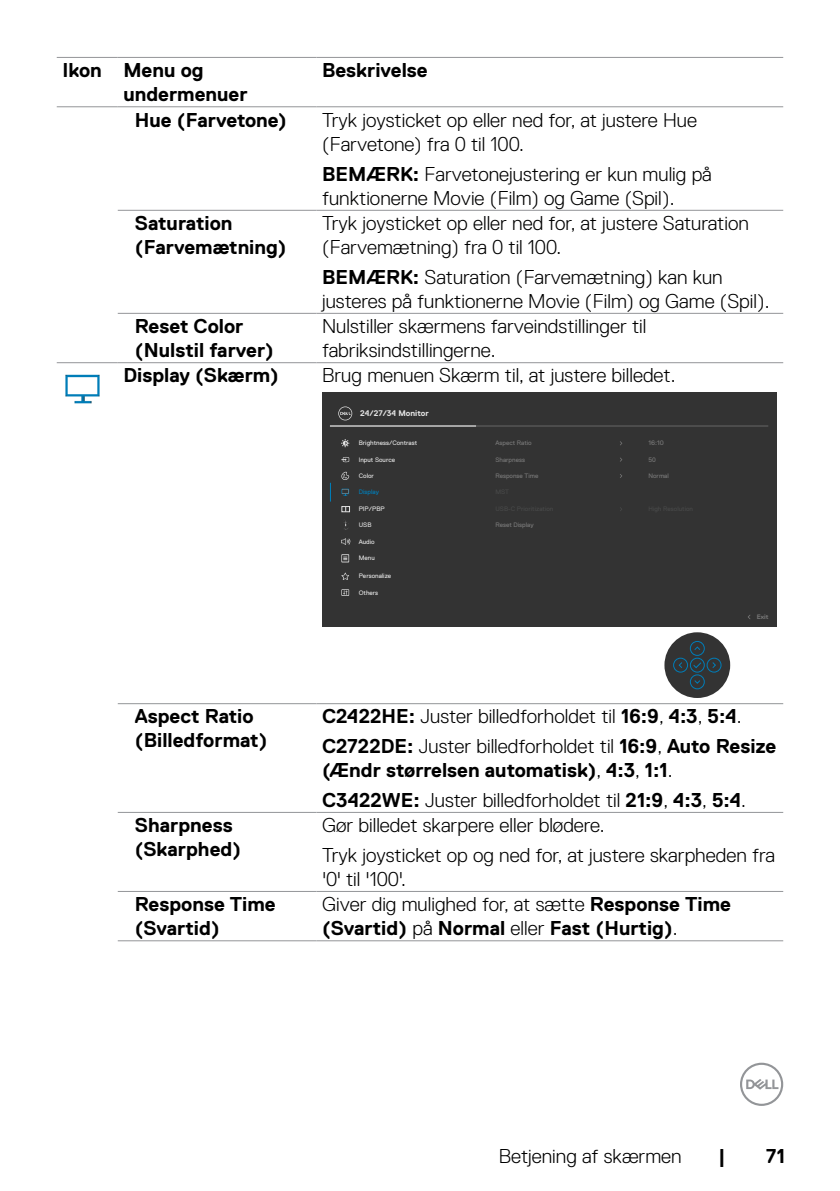
<style>
.page{position:relative;width:840px;height:1191px;background:#fff}
.page>*{position:absolute;margin:0;border:0;box-sizing:border-box;transform-origin:0 0}
.t1{font:300 20px/24px "Dell Replica";color:#000}
.t2{font:700 20px/24px "Dell Replica";color:#000}
.t3{font:700 8.2px "Dell Replica";color:#e4e4e4}
.t4{font:6.4px "Dell Replica";color:#e4e4e4}
.t5{font:6.4px "Dell Replica";color:#787878}
.t6{font:6.4px "Dell Replica";color:#e3e3e3}
.t7{font:6.4px "Dell Replica";color:#007db8}
.t8{font:6.4px "Dell Replica";color:#787878;scale:1.08 1}
.t9{font:700 6.4px "Dell Replica";color:#777}
.s1{font-weight:700}
.s2{font-weight:300}
</style>
<div class="page">
<svg style="left:740px;top:1062px;width:42px;height:44px"></svg>
<hr style="left:57px;top:57px;width:61px;height:1px;background:#939598">
<hr style="left:118px;top:57px;width:198px;height:1px;background:#939598">
<hr style="left:316px;top:57px;width:466px;height:1px;background:#939598">
<hr style="left:57px;top:106px;width:61px;height:1px;background:#939598">
<hr style="left:118px;top:106px;width:198px;height:1px;background:#939598">
<hr style="left:316px;top:106px;width:466px;height:1px;background:#939598">
<hr style="left:118px;top:210px;width:198px;height:1px;background:#939598">
<hr style="left:316px;top:210px;width:466px;height:1px;background:#939598">
<hr style="left:118px;top:313px;width:198px;height:1px;background:#939598">
<hr style="left:316px;top:313px;width:466px;height:1px;background:#939598">
<hr style="left:57px;top:362px;width:61px;height:1px;background:#939598">
<hr style="left:118px;top:362px;width:198px;height:1px;background:#939598">
<hr style="left:316px;top:362px;width:466px;height:1px;background:#939598">
<hr style="left:118px;top:703px;width:198px;height:1px;background:#939598">
<hr style="left:316px;top:703px;width:466px;height:1px;background:#939598">
<hr style="left:118px;top:812px;width:198px;height:1px;background:#939598">
<hr style="left:316px;top:812px;width:466px;height:1px;background:#939598">
<hr style="left:118px;top:891px;width:198px;height:1px;background:#939598">
<hr style="left:316px;top:891px;width:466px;height:1px;background:#939598">
<hr style="left:118px;top:940px;width:198px;height:1px;background:#939598">
<hr style="left:316px;top:940px;width:466px;height:1px;background:#939598">
<img style="left:65px;top:374px;width:35px;height:30px">
<div style="left:322px;top:392px;width:453px;height:234px;background:#333"></div>
<div style="left:664px;top:632px;width:65px;height:66px;background:#333;border-radius:50%"></div>
<div style="left:689px;top:658px;width:15px;height:14px;border:1px solid #007db8;border-radius:50%"></div>
<div style="left:689px;top:674px;width:15px;height:15px;border:1px solid #007db8;border-radius:50%"></div>
<div style="left:689px;top:641px;width:15px;height:14px;border:1px solid #007db8;border-radius:50%"></div>
<div style="left:673px;top:658px;width:14px;height:14px;border:1px solid #007db8;border-radius:50%"></div>
<div style="left:706px;top:658px;width:15px;height:14px;border:1px solid #007db8;border-radius:50%"></div>
<svg style="left:694px;top:680px;width:6px;height:4px"></svg>
<svg style="left:694px;top:646px;width:6px;height:4px"></svg>
<svg style="left:712px;top:662px;width:4px;height:6px"></svg>
<svg style="left:678px;top:662px;width:4px;height:6px"></svg>
<svg style="left:691px;top:661px;width:11px;height:8px"></svg>
<hr style="left:330px;top:426px;width:437px;height:1px;background:#666">
<hr style="left:330px;top:426px;width:146px;height:1px;background:#fff">
<svg style="left:338px;top:406px;width:14px;height:14px"></svg>
<svg style="left:330px;top:483px;width:1px;height:18px"></svg>
<svg style="left:341px;top:457px;width:8px;height:5px"></svg>
<svg style="left:341px;top:471px;width:8px;height:9px"></svg>
<svg style="left:341px;top:439px;width:8px;height:8px"></svg>
<svg style="left:342px;top:489px;width:6px;height:7px"></svg>
<svg style="left:341px;top:506px;width:9px;height:6px"></svg>
<svg style="left:341px;top:572px;width:8px;height:8px"></svg>
<svg style="left:341px;top:589px;width:8px;height:7px"></svg>
<svg style="left:342px;top:590px;width:6px;height:5px"></svg>
<svg style="left:341px;top:554px;width:8px;height:8px"></svg>
<svg style="left:342px;top:555px;width:6px;height:6px"></svg>
<svg style="left:341px;top:538px;width:9px;height:7px"></svg>
<svg style="left:344px;top:521px;width:4px;height:9px"></svg>
<p class="t2" style="left:123px;top:58px;width:125px;text-indent:-61px">Ikon Menu og undermenuer</p>
<p class="t2" style="left:322px;top:58px;width:107px">Beskrivelse</p>
<p class="t2" style="left:135px;top:108px;width:153px">Hue (Farvetone)</p>
<p class="t1" style="left:322px;top:108px;width:376px">Tryk joysticket op eller ned for, at justere Hue (Farvetone) fra 0 til 100.</p>
<p class="t1" style="left:322px;top:162px;width:391px"><span class="s1">BEMÆRK:</span> Farvetonejustering er kun mulig på funktionerne Movie (Film) og Game (Spil).</p>
<p class="t2" style="left:135px;top:211px;width:153px">Saturation (Farvemætning)</p>
<p class="t1" style="left:322px;top:211px;width:428px">Tryk joysticket op eller ned for, at justere Saturation (Farvemætning) fra 0 til 100.</p>
<p class="t1" style="left:322px;top:265px;width:448px"><span class="s1">BEMÆRK:</span> Saturation (Farvemætning) kan kun justeres på funktionerne Movie (Film) og Game (Spil).</p>
<p class="t2" style="left:135px;top:314px;width:140px">Reset Color (Nulstil farver)</p>
<p class="t1" style="left:322px;top:314px;width:325px">Nulstiller skærmens farveindstillinger til fabriksindstillingerne.</p>
<p class="t2" style="left:123px;top:363px;width:157px">Display (Skærm)</p>
<p class="t1" style="left:322px;top:363px;width:354px">Brug menuen Skærm til, at justere billedet.</p>
<p class="t3" style="left:360px;top:409px;width:70px">24/27/34 Monitor</p>
<p class="t4" style="left:358px;top:439px;width:60px">Brightness/Contrast</p>
<p class="t4" style="left:358px;top:456px;width:38px">Input Source</p>
<p class="t4" style="left:358px;top:472px;width:17px">Color</p>
<p class="t7" style="left:358px;top:488px;width:22px">Display</p>
<p class="t4" style="left:358px;top:505px;width:27px">PIP/PBP</p>
<p class="t6" style="left:358px;top:521px;width:14px">USB</p>
<p class="t6" style="left:358px;top:538px;width:17px">Audio</p>
<p class="t4" style="left:358px;top:554px;width:18px">Menu</p>
<p class="t4" style="left:358px;top:572px;width:34px">Personalize</p>
<p class="t4" style="left:358px;top:589px;width:21px">Others</p>
<p class="t5" style="left:495px;top:439px;width:38px">Aspect Ratio</p>
<p class="t8" style="left:648px;top:439px;width:16px">16:10</p>
<p class="t5" style="left:495px;top:456px;width:31px">Sharpness</p>
<p class="t5" style="left:648px;top:456px;width:9px">50</p>
<p class="t5" style="left:495px;top:472px;width:45px">Response Time</p>
<p class="t5" style="left:648px;top:472px;width:22px">Normal</p>
<p class="t5" style="left:495px;top:521px;width:40px">Reset Display</p>
<p class="t9" style="left:756px;top:613px;width:13px">Exit</p>
<p class="t2" style="left:135px;top:704px;width:134px">Aspect Ratio (Billedformat)</p>
<p class="t1" style="left:322px;top:701px;width:455px;line-height:29.6px"><span class="s1">C2422HE:</span> Juster billedforholdet til <span class="s1">16:9</span>, <span class="s1">4:3</span>, <span class="s1">5:4</span>.<br><span class="s1">C2722DE:</span> Juster billedforholdet til <span class="s1">16:9</span>, <span class="s1">Auto Resize</span></p>
<p class="t2" style="left:322px;top:755px;width:425px;line-height:29.6px">(Ændr størrelsen automatisk)<span class="s2">,</span> 4:3<span class="s2">,</span> 1:1<span class="s2">.<br></span>C3422WE: <span class="s2">Juster billedforholdet til</span> 21:9<span class="s2">,</span> 4:3<span class="s2">,</span> 5:4<span class="s2">.</span></p>
<p class="t2" style="left:135px;top:813px;width:108px">Sharpness (Skarphed)</p>
<p class="t1" style="left:322px;top:810px;width:454px;line-height:29.6px">Gør billedet skarpere eller blødere.<br>Tryk joysticket op og ned for, at justere skarpheden fra</p>
<p class="t1" style="left:322px;top:867px;width:85px">'0' til '100'.</p>
<p class="t2" style="left:135px;top:892px;width:142px">Response Time (Svartid)</p>
<p class="t2" style="left:322px;top:892px;width:410px"><span class="s2">Giver dig mulighed for, at sætte</span> Response Time (Svartid) <span class="s2">på</span> Normal <span class="s2">eller</span> Fast (Hurtig)<span class="s2">.</span></p>
<p class="t1" style="left:498px;top:1143px;width:184px">Betjening af skærmen</p>
<p class="t2" style="left:717px;top:1143px;width:9px">|</p>
<p class="t2" style="left:765px;top:1143px;width:21px">71</p>
</div>
